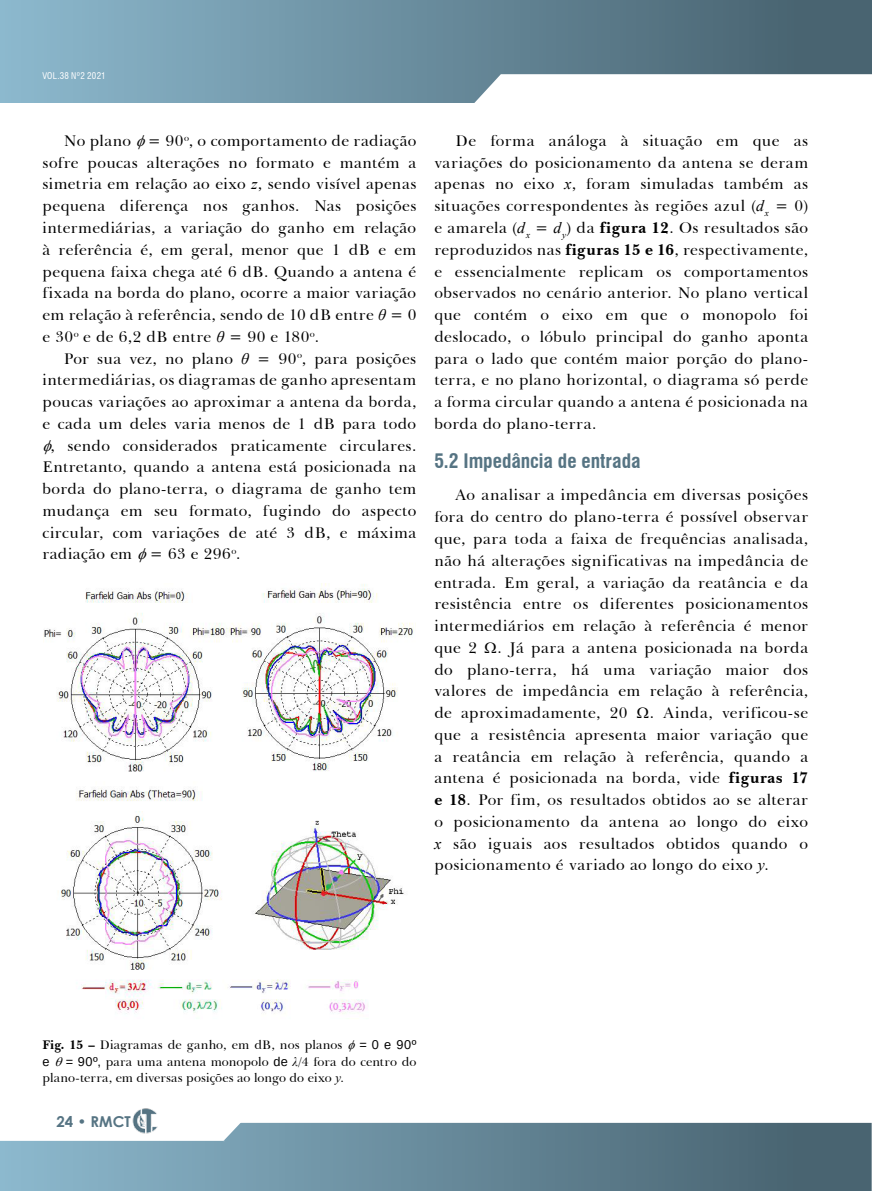
<style>
.page{position:relative;width:872px;height:1191px;background:#fff}
.page>*{position:absolute;margin:0;border:0;box-sizing:border-box;transform-origin:0 0}
.t1{font:700 condensed 19.5px "Swiss 721 BT";letter-spacing:-.005em;color:#567483}
.t2{font:15.75px/21.8px "Baskerville BT";letter-spacing:.025em;color:#000;text-align:justify}
.t3{font:700 15px "Century Gothic";color:#567483}
.t4{font:12.75px/16.5px "Baskerville BT";letter-spacing:.005em;color:#000}
.t5{font:12.75px "Liberation Sans";color:#000}
.t6{font:condensed 9px "Swiss 721 BT";letter-spacing:.03em;color:#fff}
.s1{font-family:"Times New Roman";font-style:italic}
.s2{font-weight:700}
.s3{font-family:"Liberation Sans"}
</style>
<div class="page">
<div style="left:0;top:0;width:872px;height:102px;background:linear-gradient(to right,#8cb8cd,#445e6a)"></div>
<svg style="left:0;top:1122px;width:871px;height:69px;background:#678999"></svg>
<svg style="left:0;top:1122px;width:244px;height:18px"></svg>
<svg style="left:465px;top:74px;width:407px;height:29px"></svg>
<img style="left:132px;top:1108px;width:27px;height:25px">
<img style="left:43px;top:584px;width:373px;height:430px">
<p class="t6" style="left:42px;top:70px;width:65px">VOL.38 Nº2 2021</p>
<p class="t2" style="left:43px;top:129px;width:375px;text-indent:21px">No plano = 90<sup>o</sup>, o comportamento de radiação sofre poucas alterações no formato e mantém a simetria em relação ao eixo <span class="s1">z</span>, sendo visível apenas pequena diferença nos ganhos. Nas posições intermediárias, a variação do ganho em relação à referência é, em geral, menor que 1 dB e em pequena faixa chega até 6 dB. Quando a antena é fixada na borda do plano, ocorre a maior variação em relação à referência, sendo de 10 dB entre <span class="s1">θ</span> = 0 e 30<sup>o</sup> e de 6,2 dB entre <span class="s1">θ</span> = 90 e 180<sup>o</sup>.</p>
<p class="t2" style="left:64px;top:347px;width:354px">Por sua vez, no plano <span class="s1">θ</span> = 90<sup>o</sup>, para posições</p>
<p class="t2" style="left:43px;top:368px;width:375px">intermediárias, os diagramas de ganho apresentam</p>
<p class="t2" style="left:43px;top:390px;width:375px">poucas variações ao aproximar a antena da borda,</p>
<p class="t2" style="left:43px;top:412px;width:375px">e cada um deles varia menos de 1 dB para todo</p>
<p class="t2" style="left:50px;top:434px;width:367px">, sendo considerados praticamente circulares.</p>
<p class="t2" style="left:43px;top:455px;width:375px">Entretanto, quando a antena está posicionada na</p>
<p class="t2" style="left:43px;top:477px;width:375px">borda do plano-terra, o diagrama de ganho tem</p>
<p class="t2" style="left:43px;top:499px;width:375px">mudança em seu formato, fugindo do aspecto</p>
<p class="t2" style="left:43px;top:521px;width:375px">circular, com variações de até 3 dB, e máxima</p>
<p class="t2" style="left:43px;top:542px;width:199px">radiação em = 63 e 296<sup>o</sup>.</p>
<p class="t2" style="left:434px;top:129px;width:375px;text-indent:21px">De forma análoga à situação em que as variações do posicionamento da antena se deram apenas no eixo <span class="s1">x</span>, foram simuladas também as situações correspondentes às regiões azul (<span class="s1">d</span><sub>x</sub> = 0) e amarela (<span class="s1">d</span><sub>x</sub> = <span class="s1">d</span><sub>y</sub>) da <span class="s2">figura 12</span>. Os resultados são reproduzidos nas <span class="s2">figuras 15 e 16</span>, respectivamente, e essencialmente replicam os comportamentos observados no cenário anterior. No plano vertical que contém o eixo em que o monopolo foi deslocado, o lóbulo principal do ganho aponta para o lado que contém maior porção do plano&shy;terra, e no plano horizontal, o diagrama só perde a forma circular quando a antena é posicionada na borda do plano-terra.</p>
<p class="t1" style="left:434px;top:449px;width:208px">5.2 Impedância de entrada</p>
<p class="t2" style="left:434px;top:484px;width:375px;text-indent:21px">Ao analisar a impedância em diversas posições fora do centro do plano-terra é possível observar que, para toda a faixa de frequências analisada, não há alterações significativas na impedância de entrada. Em geral, a variação da reatância e da resistência entre os diferentes posicionamentos intermediários em relação à referência é menor que 2</p>
<p class="t2" style="left:434px;top:636px;width:375px;text-indent:63px">. Já para a antena posicionada na borda do plano-terra, há uma variação maior dos valores de impedância em relação à referência, de aproximadamente, 20</p>
<p class="t2" style="left:434px;top:701px;width:375px;text-indent:215px">. Ainda, verificou-se que a resistência apresenta maior variação que a reatância em relação à referência, quando a antena é posicionada na borda, vide <span class="s2">figuras 17 e 18</span>. Por fim, os resultados obtidos ao se alterar o posicionamento da antena ao longo do eixo <span class="s1">x</span> são iguais aos resultados obtidos quando o posicionamento é variado ao longo do eixo <span class="s1">y</span>.</p>
<p class="t4" style="left:43px;top:1036px;width:301px"><span class="s2">Fig. 15 –</span> Diagramas de ganho, em dB, nos planos</p>
<p class="t5" style="left:359px;top:1036px;width:58px">= 0 e 90º</p>
<p class="t5" style="left:43px;top:1053px;width:9px">e</p>
<p class="t4" style="left:43px;top:1052px;width:375px;text-indent:23px"><span class="s3">= 90º,</span> para uma antena monopolo <span class="s3">de</span> <span class="s1">λ</span>/4 fora do centro do plano-terra, em diversas posições ao longo do eixo <span class="s1">y</span>.</p>
<p class="t3" style="left:56px;top:1110px;width:76px">24 • RMCT</p>
</div>
